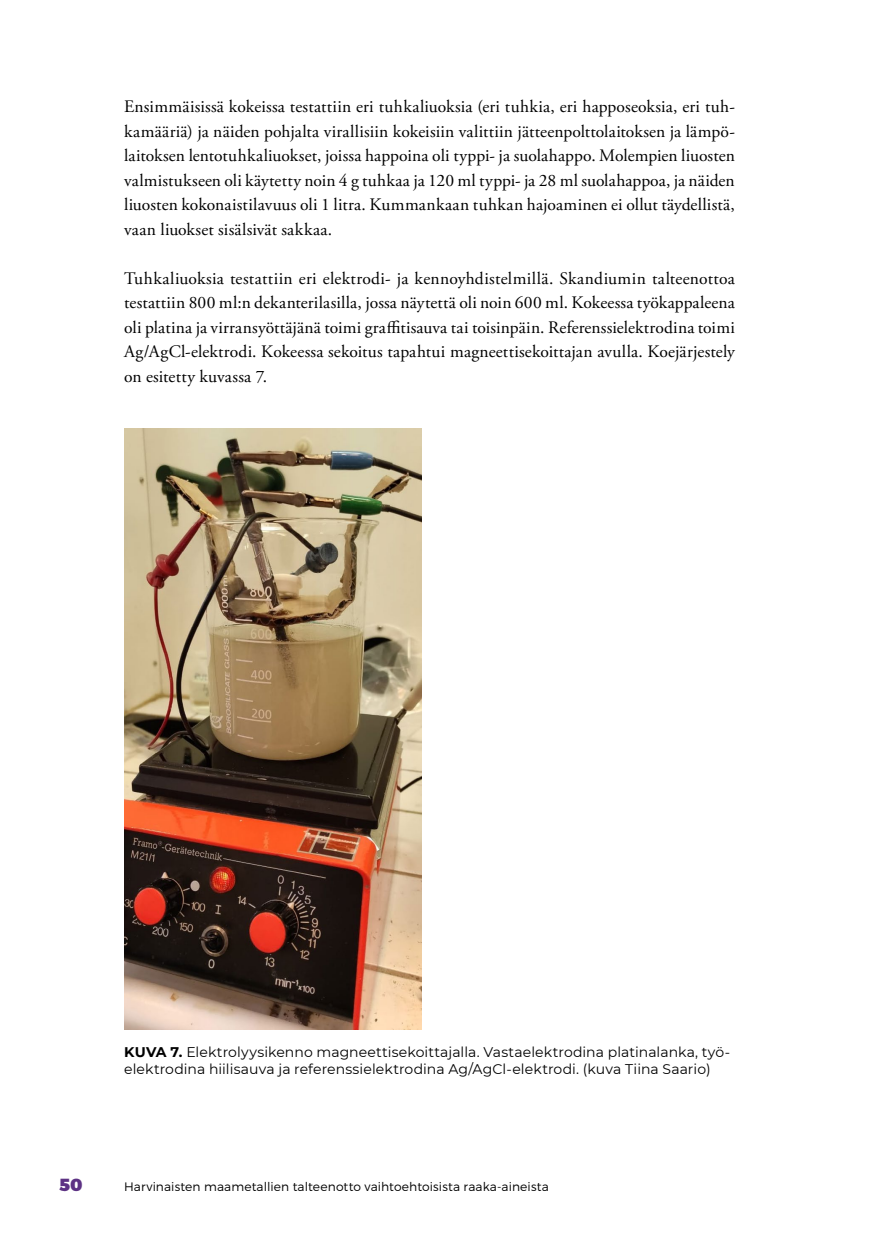
<style>
.page{position:relative;width:874px;height:1241px;background:#fff}
.page>*{position:absolute;margin:0;border:0;box-sizing:border-box;transform-origin:0 0}
.Leipis_ei_sisennystä{font:17.5px/24.5px "Adobe Garamond Pro";letter-spacing:.01em;color:#000;text-align:justify}
.t1{font:900 17.5px "Montserrat";color:#5d3284}
.kuvaaja_kuvateksti{font:14px/17.5px "Montserrat";letter-spacing:.005em;color:#000}
.t2{font:300 12.25px "Montserrat";letter-spacing:.01em;color:#000}
.s1{font-weight:700}
</style>
<div class="page">
<img style="left:124px;top:429px;width:297px;height:600px">
<p class="Leipis_ei_sisennystä" style="left:124px;top:95px;width:612px">Ensimmäisissä kokeissa testattiin eri tuhkaliuoksia (eri tuhkia, eri happoseoksia, eri tuh&shy;kamääriä) ja näiden pohjalta virallisiin kokeisiin valittiin jätteenpolttolaitoksen ja lämpö&shy;laitoksen lentotuhkaliuokset, joissa happoina oli typpi- ja suolahappo. Molempien liuosten valmistukseen oli käytetty noin 4 g tuhkaa ja 120 ml typpi- ja 28 ml suolahappoa, ja näiden liuosten kokonaistilavuus oli 1 litra. Kummankaan tuhkan hajoaminen ei ollut täydellistä, vaan liuokset sisälsivät sakkaa.</p>
<p class="Leipis_ei_sisennystä" style="left:124px;top:266px;width:612px">Tuhkaliuoksia testattiin eri elektrodi- ja kennoyhdistelmillä. Skandiumin talteenottoa testattiin 800 ml:n dekanterilasilla, jossa näytettä oli noin 600 ml. Kokeessa työkappaleena oli platina ja virransyöttäjänä toimi graffitisauva tai toisinpäin. Referenssielektrodina toimi Ag/AgCl-elektrodi. Kokeessa sekoitus tapahtui magneettisekoittajan avulla. Koejärjestely on esitetty kuvassa 7.</p>
<p class="kuvaaja_kuvateksti" style="left:124px;top:1042px;width:607px"><span class="s1">KUVA 7.</span> Elektrolyysikenno magneettisekoittajalla. Vastaelektrodina platinalanka, työ&shy;elektrodina hiilisauva ja referenssielektrodina Ag/AgCl-elektrodi. (kuva Tiina Saario)</p>
<p class="t1" style="left:60px;top:1173px;width:25px">50</p>
<p class="t2" style="left:124px;top:1178px;width:426px">Harvinaisten maametallien talteenotto vaihtoehtoisista raaka-aineista</p>
</div>
